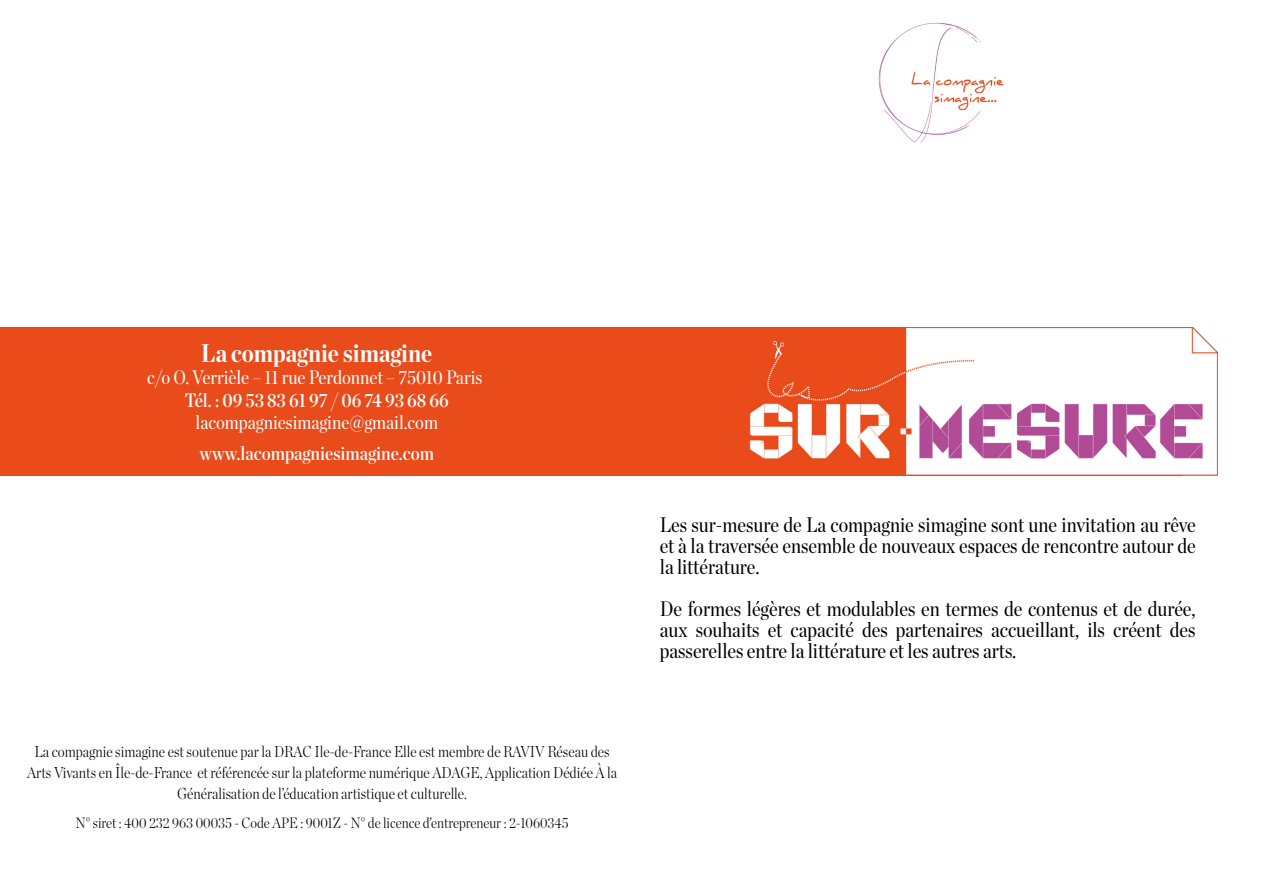
<style>
.page{position:relative;width:1263px;height:893px;background:#fff}
.page>*{position:absolute;margin:0;border:0;box-sizing:border-box;transform-origin:0 0}
.t1{font:700 25.5px "Chronicle Disp Cond";color:#fff}
.t2{font:21px/21px "Chronicle Disp Cond";color:#000;text-align:justify}
.t3{font:19.5px "Chronicle Disp Cond";color:#fff}
.t4{font:19.5px "Chronicle Disp Cond Semi";color:#fff}
.t5{font:300 15.75px/21px "Chronicle Disp Cond";color:#000;text-align:center}
.t6{font:300 15px "Chronicle Disp Cond";color:#000}
</style>
<div class="page">
<img style="left:0;top:327px;width:1218px;height:148px">
<img style="left:878px;top:22px;width:126px;height:122px">
<p class="t1" style="left:201px;top:333px;width:232px">La compagnie simagine</p>
<p class="t3" style="left:147px;top:363px;width:337px">c/o O. Verrièle – 11 rue Perdonnet – 75010 Paris</p>
<p class="t4" style="left:185px;top:385px;width:266px">Tél. : 09 53 83 61 97 / 06 74 93 68 66</p>
<p class="t3" style="left:196px;top:408px;width:244px">lacompagniesimagine@gmail.com</p>
<p class="t4" style="left:200px;top:438px;width:236px">www.lacompagniesimagine.com</p>
<p class="t5" style="left:27px;top:739px;width:592px">La compagnie simagine est soutenue par la DRAC Ile-de-France Elle est membre de RAVIV Réseau des<br>Arts Vivants en Île-de-France et référencée sur la plateforme numérique ADAGE, Application Dédiée À la<br>Généralisation de l’éducation artistique et culturelle.</p>
<p class="t6" style="left:76px;top:812px;width:494px">N° siret : 400 232 963 00035 - Code APE : 9001Z - N° de licence d’entrepreneur : 2-1060345</p>
<p class="t2" style="left:660px;top:513px;width:537px">Les sur-mesure de La compagnie simagine sont une invitation au rêve et à la traversée ensemble de nouveaux espaces de rencontre autour de la littérature.</p>
<p class="t2" style="left:660px;top:597px;width:537px">De formes légères et modulables en termes de contenus et de durée, aux souhaits et capacité des partenaires accueillant, ils créent des passerelles entre la littérature et les autres arts.</p>
</div>
